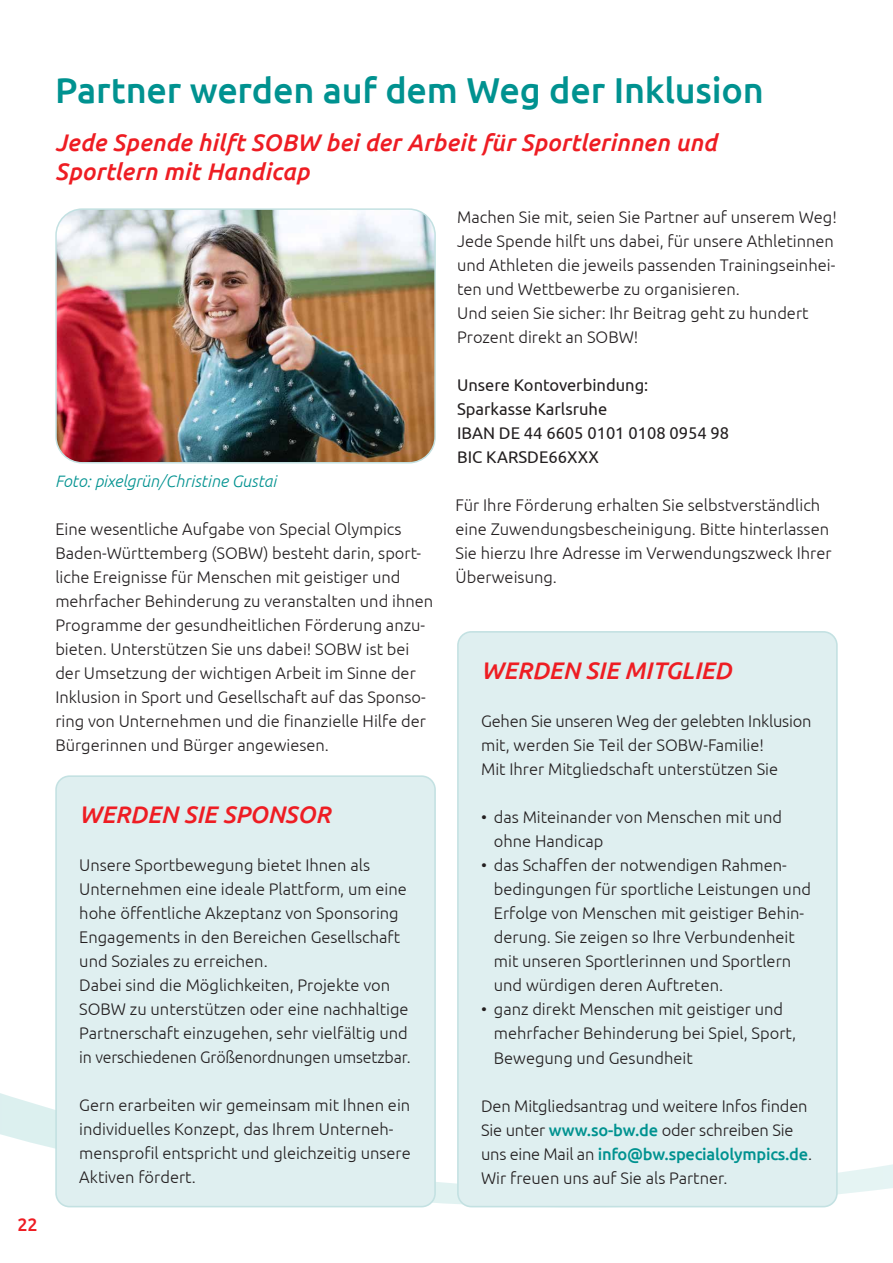
<style>
.page{position:relative;width:893px;height:1263px;background:#fff}
.page>*{position:absolute;margin:0;border:0;box-sizing:border-box;transform-origin:0 0}
.t1{font:500 36px "Ubuntu";letter-spacing:-.005em;color:#009290}
.t2{font:italic 500 24px/28.8px "Ubuntu";letter-spacing:.005em;color:#ee1d23}
.t3{font:500 18px "Ubuntu";color:#ee1d23}
.t4{font:300 16.5px/24px "Ubuntu";color:#231f20}
.t5{font:16.5px/24px "Ubuntu";color:#231f20}
.t6{font:italic 300 16.5px "Ubuntu";color:#009290}
.s1{font-weight:500;color:#009290}
</style>
<div class="page">
<svg style="left:0;top:778px;width:893px;height:430px"></svg>
<div style="left:56px;top:776px;width:379px;height:430px;background:#dfeff0;border-radius:13px"></div>
<div style="left:55px;top:775px;width:381px;height:432px;border:2px solid #c3e1e2;border-radius:13px"></div>
<div style="left:458px;top:632px;width:379px;height:574px;background:#dfeff0;border-radius:13px"></div>
<div style="left:457px;top:631px;width:381px;height:576px;border:2px solid #c3e1e2;border-radius:13px"></div>
<img style="left:58px;top:211px;width:375px;height:252px">
<div style="left:55px;top:208px;width:381px;height:255px;border:2px solid #c3e1e2;border-radius:26px"></div>
<p class="t3" style="left:17px;top:1213px;width:22px">22</p>
<h1 class="t1" style="left:55px;top:68px;width:710px">Partner werden auf dem Weg der Inklusion</h1>
<h2 class="t2" style="left:55px;top:128px;width:663px">Jede Spende hilft SOBW bei der Arbeit für Sportlerinnen und<br>Sportlern mit Handicap</h2>
<p class="t6" style="left:55px;top:471px;width:223px">Foto: pixelgrün/Christine Gustai</p>
<p class="t4" style="left:55px;top:517px;width:379px">Eine wesentliche Aufgabe von Special Olympics Baden-Württemberg (SOBW) besteht darin, sport&shy;liche Ereignisse für Menschen mit geistiger und mehrfacher Behinderung zu veranstalten und ihnen Programme der gesundheitlichen Förderung anzu&shy;bieten. Unterstützen Sie uns dabei! SOBW ist bei der Umsetzung der wichtigen Arbeit im Sinne der Inklusion in Sport und Gesellschaft auf das Sponso&shy;ring von Unternehmen und die finanzielle Hilfe der Bürgerinnen und Bürger angewiesen.</p>
<h2 class="t2" style="left:79px;top:800px;width:253px">WERDEN SIE SPONSOR</h2>
<p class="t4" style="left:79px;top:853px;width:333px">Unsere Sportbewegung bietet Ihnen als Unternehmen eine ideale Plattform, um eine hohe öffentliche Akzeptanz von Sponsoring Engagements in den Bereichen Gesellschaft und Soziales zu erreichen.<br>Dabei sind die Möglichkeiten, Projekte von SOBW zu unterstützen oder eine nachhaltige Partnerschaft einzugehen, sehr vielfältig und in verschiedenen Größenordnungen umsetzbar.</p>
<p class="t4" style="left:79px;top:1093px;width:333px">Gern erarbeiten wir gemeinsam mit Ihnen ein individuelles Konzept, das Ihrem Unterneh&shy;mensprofil entspricht und gleichzeitig unsere Aktiven fördert.</p>
<p class="t4" style="left:457px;top:205px;width:381px">Machen Sie mit, seien Sie Partner auf unserem Weg!<br>Jede Spende hilft uns dabei, für unsere Athletinnen und Athleten die jeweils passenden Trainingseinhei&shy;ten und Wettbewerbe zu organisieren.<br>Und seien Sie sicher: Ihr Beitrag geht zu hundert Prozent direkt an SOBW!</p>
<p class="t5" style="left:457px;top:373px;width:273px">Unsere Kontoverbindung:<br>Sparkasse Karlsruhe<br>IBAN DE 44 6605 0101 0108 0954 98<br>BIC KARSDE66XXX</p>
<p class="t4" style="left:455px;top:493px;width:378px">Für Ihre Förderung erhalten Sie selbstverständlich eine Zuwendungsbescheinigung. Bitte hinterlassen Sie hierzu Ihre Adresse im Verwendungszweck Ihrer Überweisung.</p>
<h2 class="t2" style="left:481px;top:656px;width:252px">WERDEN SIE MITGLIED</h2>
<p class="t4" style="left:481px;top:709px;width:332px">Gehen Sie unseren Weg der gelebten Inklusion mit, werden Sie Teil der SOBW-Familie!<br>Mit Ihrer Mitgliedschaft unterstützen Sie</p>
<p class="t4" style="left:494px;top:805px;width:290px;text-indent:-13px">• das Miteinander von Menschen mit und ohne Handicap</p>
<p class="t4" style="left:494px;top:853px;width:319px;text-indent:-13px">• das Schaffen der notwendigen Rahmen&shy;bedingungen für sportliche Leistungen und Erfolge von Menschen mit geistiger Behin&shy;derung. Sie zeigen so Ihre Verbundenheit mit unseren Sportlerinnen und Sportlern und würdigen deren Auftreten.</p>
<p class="t4" style="left:494px;top:997px;width:304px;text-indent:-13px">• ganz direkt Menschen mit geistiger und mehrfacher Behinderung bei Spiel, Sport,<br>Bewegung und Gesundheit</p>
<p class="t4" style="left:481px;top:1093px;width:333px">Den Mitgliedsantrag und weitere Infos finden Sie unter <span class="s1">www.so-bw.de</span> oder schreiben Sie uns eine Mail an <span class="s1">info@bw.specialolympics.de</span>.<br>Wir freuen uns auf Sie als Partner.</p>
</div>
